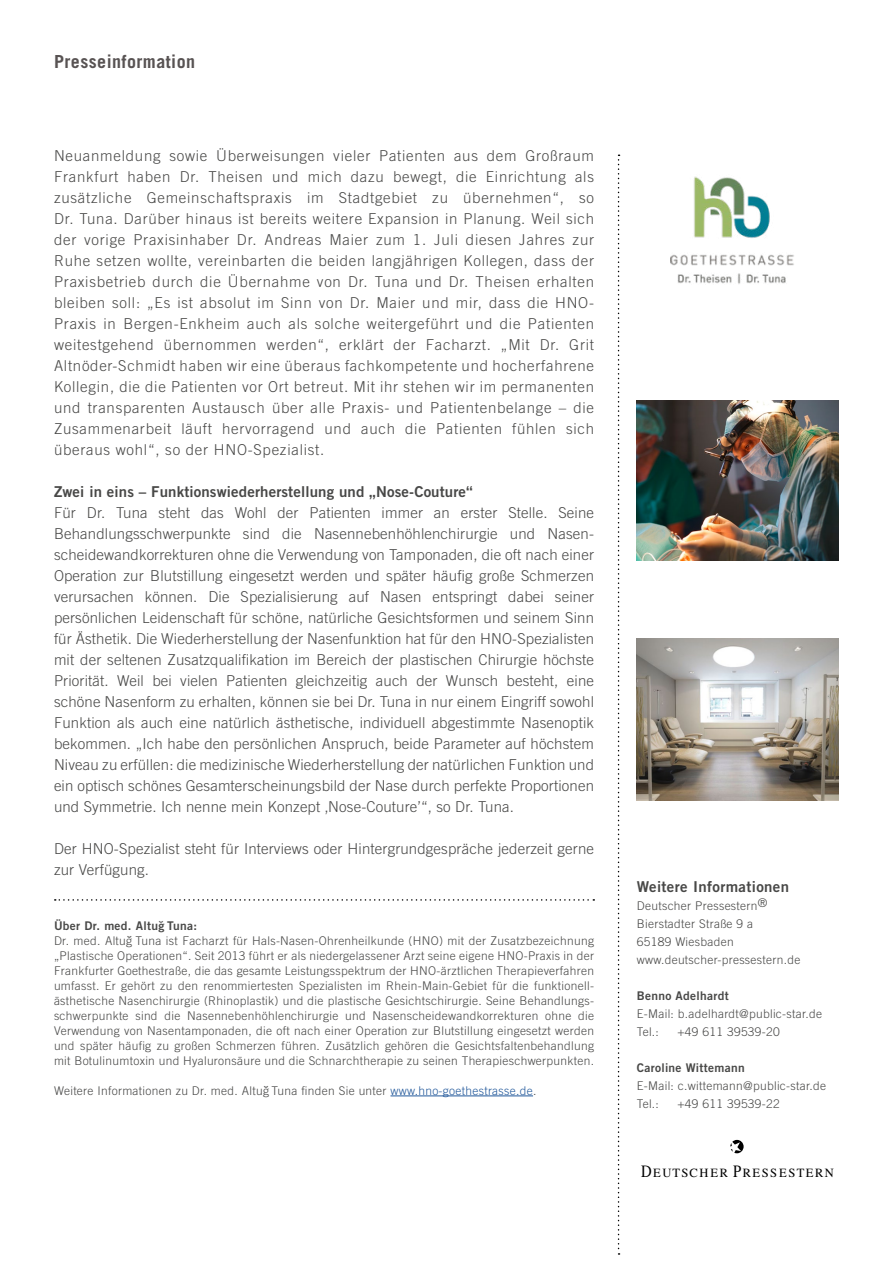
<style>
.page{position:relative;width:893px;height:1263px;background:#fff}
.page>*{position:absolute;margin:0;border:0;box-sizing:border-box;transform-origin:0 0}
.t1{font:700 18px "Trade Gothic LT";letter-spacing:.025em;color:#585353}
.t2{font:300 15px/21px "Trade Gothic LT";letter-spacing:.01em;color:#484847;text-align:justify}
.t3{font:15px "Trade Gothic LT Bold Two";letter-spacing:.01em;color:#484847}
.t4{font:12.6px "Times";letter-spacing:.12em;color:#000}
.t5{font:300 12px/15px "Trade Gothic LT";letter-spacing:.025em;color:#484847}
.t6{font:12px "Trade Gothic LT Bold Two";letter-spacing:.025em;color:#484847}
.s1{font-family:"Trade Gothic LT";font-weight:700}
.s2{font-weight:700}
.s3{color:#245a9c}
.s4{font-size:17.25px}
</style>
<div class="page">
<svg style="left:618px;top:155px;width:1px;height:1100px"></svg>
<svg style="left:730px;top:1140px;width:14px;height:13px"></svg>
<hr style="left:390px;top:1095px;width:143px;height:1px;background:#245a9c">
<svg style="left:55px;top:899px;width:539px;height:2px"></svg>
<img style="left:637px;top:400px;width:202px;height:161px">
<img style="left:670px;top:176px;width:124px;height:108px">
<img style="left:637px;top:638px;width:202px;height:162px">
<p class="t1" style="left:54px;top:50px;width:143px">Presseinformation</p>
<p class="t2" style="left:54px;top:145px;width:542px">Neuanmeldung sowie Überweisungen vieler Patienten aus dem Großraum Frankfurt haben Dr. Theisen und mich dazu bewegt, die Einrichtung als zusätzliche Gemeinschaftspraxis im Stadtgebiet zu übernehmen“, so Dr. Tuna. Darüber hinaus ist bereits weitere Expansion in Planung. Weil sich der vorige Praxisinhaber Dr. Andreas Maier zum 1. Juli diesen Jahres zur Ruhe setzen wollte, vereinbarten die beiden langjährigen Kollegen, dass der Praxisbetrieb durch die Übernahme von Dr. Tuna und Dr. Theisen erhalten bleiben soll: „Es ist absolut im Sinn von Dr. Maier und mir, dass die HNO-Praxis in Bergen-Enkheim auch als solche weitergeführt und die Patienten weitestgehend übernommen werden“, erklärt der Facharzt. „Mit Dr. Grit Altnöder-Schmidt haben wir eine überaus fachkompetente und hocherfahrene Kollegin, die die Patienten vor Ort betreut. Mit ihr stehen wir im permanenten und transparenten Austausch über alle Praxis- und Patientenbelange – die Zusammenarbeit läuft hervorragend und auch die Patienten fühlen sich überaus wohl“, so der HNO-Spezialist.</p>
<p class="t3" style="left:54px;top:482px;width:420px">Zwei in eins – Funktionswiederherstellung und „Nose-Couture“</p>
<p class="t2" style="left:54px;top:502px;width:542px">Für Dr. Tuna steht das Wohl der Patienten immer an erster Stelle. Seine Behandlungsschwerpunkte sind die Nasennebenhöhlenchirurgie und Nasen&shy;scheidewandkorrekturen ohne die Verwendung von Tamponaden, die oft nach einer Operation zur Blutstillung eingesetzt werden und später häufig große Schmerzen verursachen können. Die Spezialisierung auf Nasen entspringt dabei seiner persönlichen Leidenschaft für schöne, natürliche Gesichtsformen und seinem Sinn für Ästhetik. Die Wiederherstellung der Nasenfunktion hat für den HNO-Spezialisten mit der seltenen Zusatzqualifikation im Bereich der plastischen Chirurgie höchste Priorität. Weil bei vielen Patienten gleichzeitig auch der Wunsch besteht, eine schöne Nasenform zu erhalten, können sie bei Dr. Tuna in nur einem Eingriff sowohl Funktion als auch eine natürlich ästhetische, individuell abgestimmte Nasenoptik bekommen. „Ich habe den persönlichen Anspruch, beide Parameter auf höchstem Niveau zu erfüllen: die medizinische Wiederherstellung der natürlichen Funktion und ein optisch schönes Gesamterscheinungsbild der Nase durch perfekte Proportionen und Symmetrie. Ich nenne mein Konzept ‚Nose-Couture’“, so Dr. Tuna.</p>
<p class="t2" style="left:54px;top:838px;width:542px">Der HNO-Spezialist steht für Interviews oder Hintergrundgespräche jederzeit gerne zur Verfügung.</p>
<p class="t6" style="left:54px;top:918px;width:145px">Über Dr. med. Altug<span class="s1">˘</span> Tuna:</p>
<p class="t5" style="left:54px;top:933px;width:542px;text-align:justify">Dr. med. Altug<span class="s2">˘</span> Tuna ist Facharzt für Hals-Nasen-Ohrenheilkunde (HNO) mit der Zusatzbezeichnung „Plastische Operationen“. Seit 2013 führt er als niedergelassener Arzt seine eigene HNO-Praxis in der Frankfurter Goethestraße, die das gesamte Leistungsspektrum der HNO-ärztlichen Therapieverfahren umfasst. Er gehört zu den renommiertesten Spezialisten im Rhein-Main-Gebiet für die funktionell&shy;ästhetische Nasenchirurgie (Rhinoplastik) und die plastische Gesichtschirurgie. Seine Behandlungs&shy;schwerpunkte sind die Nasennebenhöhlenchirurgie und Nasenscheidewandkorrekturen ohne die Verwendung von Nasentamponaden, die oft nach einer Operation zur Blutstillung eingesetzt werden und später häufig zu großen Schmerzen führen. Zusätzlich gehören die Gesichtsfaltenbehandlung mit Botulinumtoxin und Hyaluronsäure und die Schnarchtherapie zu seinen Therapieschwerpunkten.</p>
<p class="t5" style="left:54px;top:1083px;width:484px">Weitere Informationen zu Dr. med. Altug<span class="s2">˘</span> Tuna finden Sie unter <span class="s3">www.hno-goethestrasse.de</span>.</p>
<p class="t3" style="left:637px;top:877px;width:154px">Weitere Informationen</p>
<p class="t5" style="left:637px;top:896px;width:165px;line-height:18px">Deutscher Pressestern®<br>Bierstadter Straße 9 a<br>65189 Wiesbaden www.deutscher-pressestern.de</p>
<p class="t6" style="left:637px;top:988px;width:93px">Benno Adelhardt</p>
<p class="t5" style="left:637px;top:1004px;width:187px;line-height:18px">E-Mail: b.adelhardt@public-star.de<br>Tel.:</p>
<p class="t5" style="left:677px;top:1024px;width:104px">+49 611 39539-20</p>
<p class="t6" style="left:637px;top:1060px;width:109px">Caroline Wittemann</p>
<p class="t5" style="left:637px;top:1076px;width:191px;line-height:18px">E-Mail: c.wittemann@public-star.de<br>Tel.:</p>
<p class="t5" style="left:677px;top:1096px;width:104px">+49 611 39539-22</p>
<p class="t4" style="left:641px;top:1160px;width:194px"><span class="s4">D</span>EUTSCHER <span class="s4">P</span>RESSESTERN</p>
</div>
